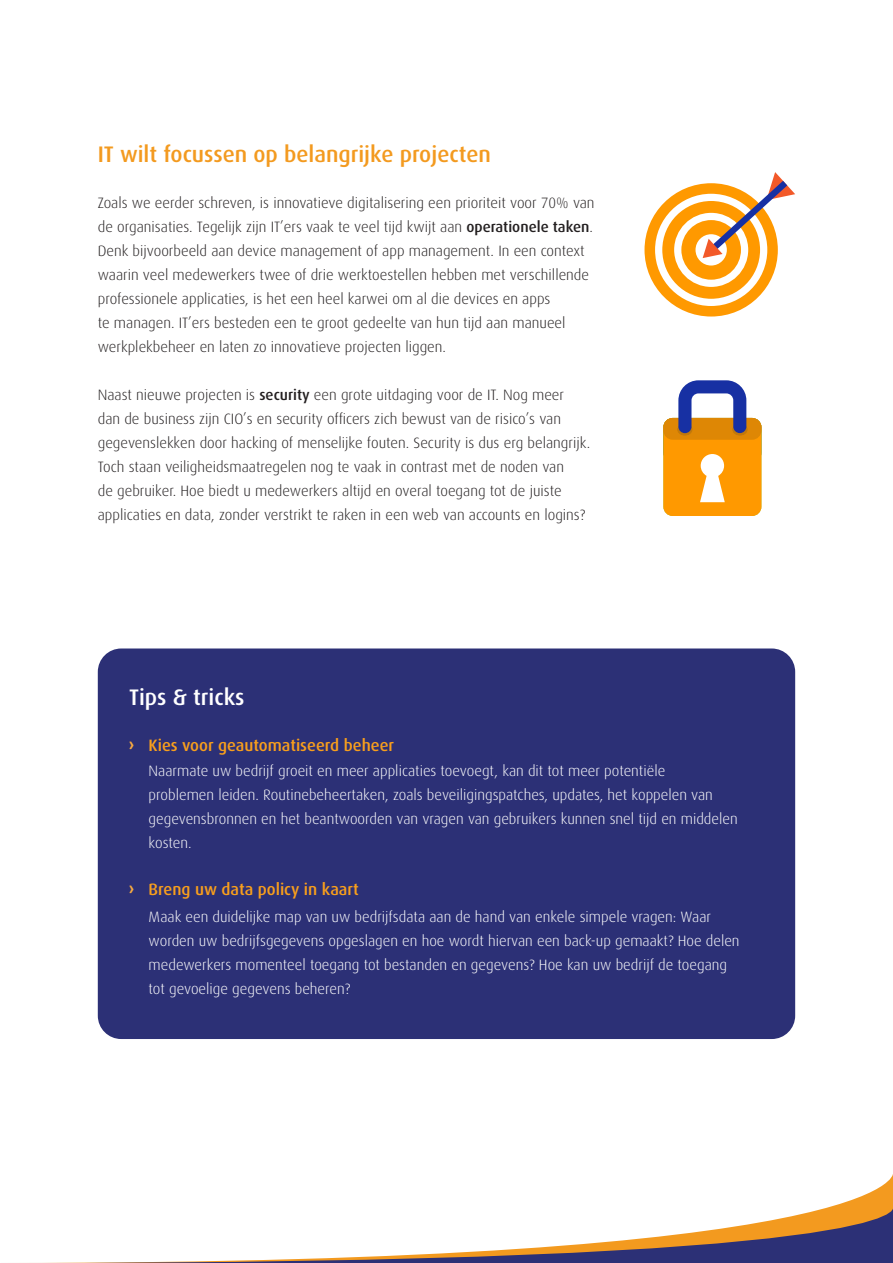
<style>
.page{position:relative;width:893px;height:1263px;background:#fff}
.page>*{position:absolute;margin:0;border:0;box-sizing:border-box;transform-origin:0 0}
.t1{font:500 22.5px "Dax";color:#f39a1f}
.t2{font:500 22.5px "Dax";color:#fff}
.t3{font:500 16.5px "Dax";color:#f99f1c}
.t4{font:300 15px/24px "Dax";color:#231f20}
.t5{font:300 15px/24px "Dax";color:#fff}
.s1{font-weight:500}
.s2{font-family:"Calibri";font-weight:700;font-size:18px;color:#f7aa40}
</style>
<div class="page">
<svg style="left:826px;top:1174px;width:67px;height:34px"></svg>
<svg style="left:34px;top:1208px;width:859px;height:55px"></svg>
<div style="left:98px;top:648px;width:697px;height:391px;background:#2c3076;border-radius:23px"></div>
<div style="left:663px;top:418px;width:98px;height:98px;background:#f90;border-radius:9px"></div>
<svg style="left:663px;top:380px;width:98px;height:60px"></svg>
<svg style="left:700px;top:454px;width:25px;height:48px"></svg>
<div style="left:644px;top:183px;width:134px;height:133px;background:#f90;border-radius:50%"></div>
<svg style="left:655px;top:172px;width:140px;height:134px"></svg>
<h1 class="t1" style="left:98px;top:142px;width:395px">IT wilt focussen op belangrijke projecten</h1>
<p class="t4" style="left:98px;top:190px;width:498px">Zoals we eerder schreven, is innovatieve digitalisering een prioriteit voor 70% van de organisaties. Tegelijk zijn IT’ers vaak te veel tijd kwijt aan <span class="s1">operationele taken</span>.<br>Denk bijvoorbeeld aan device management of app management. In een context waarin veel medewerkers twee of drie werktoestellen hebben met verschillende professionele applicaties, is het een heel karwei om al die devices en apps<br>te managen. IT’ers besteden een te groot gedeelte van hun tijd aan manueel werkplekbeheer en laten zo innovatieve projecten liggen.</p>
<p class="t4" style="left:98px;top:382px;width:494px">Naast nieuwe projecten is <span class="s1">security</span> een grote uitdaging voor de IT. Nog meer<br>dan de business zijn CIO’s en security officers zich bewust van de risico’s van gegevenslekken door hacking of menselijke fouten. Security is dus erg belangrijk.<br>Toch staan veiligheidsmaatregelen nog te vaak in contrast met de noden van<br>de gebruiker. Hoe biedt u medewerkers altijd en overal toegang tot de juiste applicaties en data, zonder verstrikt te raken in een web van accounts en logins?</p>
<h1 class="t2" style="left:129px;top:684px;width:117px">Tips &amp; tricks</h1>
<p class="t3" style="left:128px;top:736px;width:267px"><span class="s2">›</span> Kies voor geautomatiseerd beheer</p>
<p class="t5" style="left:149px;top:759px;width:591px">Naarmate uw bedrijf groeit en meer applicaties toevoegt, kan dit tot meer potentiële<br>problemen leiden. Routinebeheertaken, zoals beveiligingspatches, updates, het koppelen van gegevensbronnen en het beantwoorden van vragen van gebruikers kunnen snel tijd en middelen kosten.</p>
<p class="t3" style="left:128px;top:880px;width:232px"><span class="s2">›</span> Breng uw data policy in kaart</p>
<p class="t5" style="left:149px;top:905px;width:592px">Maak een duidelijke map van uw bedrijfsdata aan de hand van enkele simpele vragen: Waar worden uw bedrijfsgegevens opgeslagen en hoe wordt hiervan een back-up gemaakt? Hoe delen medewerkers momenteel toegang tot bestanden en gegevens? Hoe kan uw bedrijf de toegang tot gevoelige gegevens beheren?</p>
</div>
